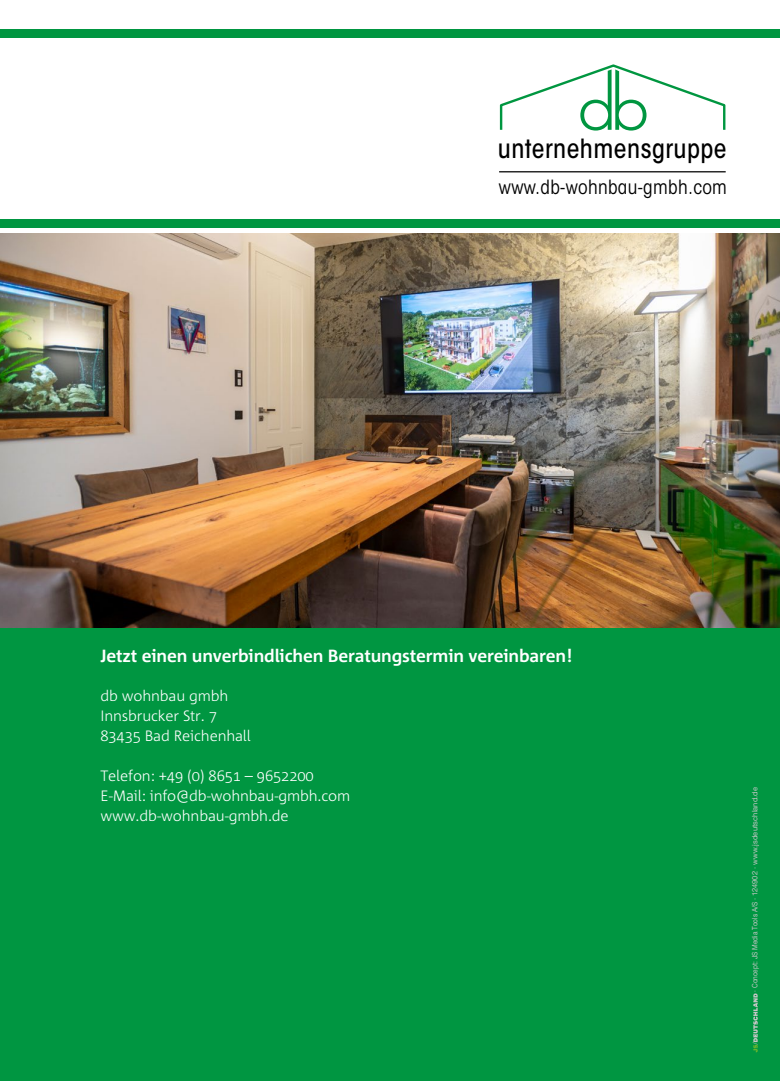
<style>
.page{position:relative;width:780px;height:1081px;background:#fff}
.page>*{position:absolute;margin:0;border:0;box-sizing:border-box;transform-origin:0 0}
.t1{font:500 condensed 26.25px "ITC Avant Garde Std";letter-spacing:.015em;color:#000}
.t2{font:condensed 19.5px "ITC Avant Garde Std";letter-spacing:.015em;color:#000}
.t3{font:700 17.62px "Corpid";letter-spacing:-.01em;color:#fff}
.t4{font:300 15px/20px "Corpid";letter-spacing:-.01em;color:#fff}
.t5{font:7.5px "Helvetica Neue LT Std";letter-spacing:.01em;color:#c6c6c6;scale:.87 1}
</style>
<div class="page">
<div style="left:0;top:266px;width:780px;height:815px;background:#009641"></div>
<svg style="left:752px;top:993px;width:5px;height:59px"></svg>
<img style="left:0;top:234px;width:780px;height:394px">
<div style="left:0;top:220px;width:780px;height:8px;background:#009641"></div>
<div style="left:0;top:30px;width:780px;height:8px;background:#009641"></div>
<svg style="left:499px;top:64px;width:227px;height:67px"></svg>
<hr style="left:499px;top:171px;width:226px;height:1px;background:#000">
<h1 class="t1" style="left:498px;top:133px;width:230px">unternehmensgruppe</h1>
<p class="t2" style="left:499px;top:175px;width:229px">www.db-wohnbau-gmbh.com</p>
<p class="t3" style="left:100px;top:646px;width:473px">Jetzt einen unverbindlichen Beratungstermin vereinbaren!</p>
<p class="t4" style="left:100px;top:686px;width:152px">db wohnbau gmbh<br>Innsbrucker Str. 7<br>83435 Bad Reichenhall</p>
<p class="t4" style="left:100px;top:766px;width:251px">Telefon: +49 (0) 8651 – 9652200<br>E-Mail: info@db-wohnbau-gmbh.com www.db-wohnbau-gmbh.de</p>
<p class="t5" style="left:750px;top:991px;width:236px;rotate:-90deg">· Concept: JS Media Tools A/S · 124902 · www.jsdeutschland.de</p>
</div>
